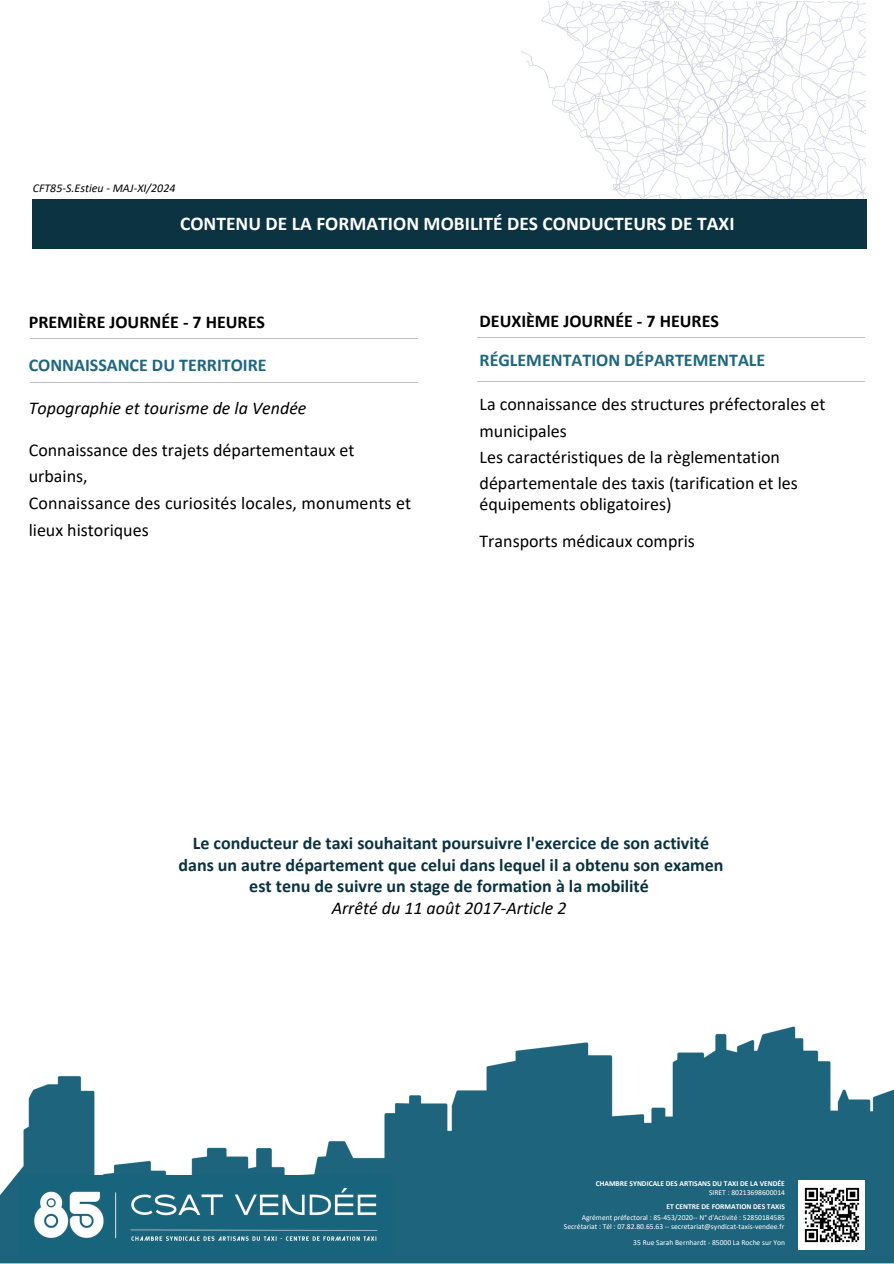
<style>
.page{position:relative;width:894px;height:1264px;background:#fff}
.page>*{position:absolute;margin:0;border:0;box-sizing:border-box;transform-origin:0 0}
.t1{font:700 19.5px "Calibri";color:#fff}
.t2{font:18px/26.7px "Calibri";color:#000}
.t3{font:700 18px/21.3px "Calibri";color:#0b3341;text-align:center}
.t4{font:700 18px "Calibri";color:#1e677f}
.t5{font:700 18px "Calibri";color:#000}
.t6{font:italic 18px "Calibri";color:#000}
.t7{font:italic 11.85px "Calibri";letter-spacing:.005em;color:#000}
.t8{font:7.5px "Calibri";color:#fff}
.t9{font:700 7.5px "Calibri";color:#fff}
.s1{font-weight:400;font-style:italic;color:#000}
</style>
<div class="page">
<hr style="left:31px;top:338px;width:387px;height:1px;background:#000">
<hr style="left:31px;top:382px;width:387px;height:1px;background:#000">
<hr style="left:477px;top:337px;width:387px;height:1px;background:#000">
<hr style="left:477px;top:381px;width:387px;height:1px;background:#000">
<img style="left:521px;top:2px;width:343px;height:197px">
<div style="left:33px;top:199px;width:833px;height:50px;background:#0b3341"></div>
<img style="left:0;top:1026px;width:893px;height:237px">
<img style="left:19px;top:1175px;width:373px;height:80px">
<img style="left:798px;top:1180px;width:66px;height:69px">
<h2 class="t7" style="left:33px;top:183px;width:144px">CFT85-S.Estieu - MAJ-XI/2024</h2>
<p class="t1" style="left:180px;top:216px;width:556px">CONTENU DE LA FORMATION MOBILITÉ DES CONDUCTEURS DE TAXI</p>
<p class="t5" style="left:29px;top:314px;width:238px">PREMIÈRE JOURNÉE - 7 HEURES</p>
<p class="t4" style="left:29px;top:357px;width:239px">CONNAISSANCE DU TERRITOIRE</p>
<p class="t6" style="left:29px;top:400px;width:279px">Topographie et tourisme de la Vendée</p>
<p class="t2" style="left:29px;top:438px;width:384px">Connaissance des trajets départementaux et urbains,<br>Connaissance des curiosités locales, monuments et lieux historiques</p>
<p class="t5" style="left:479px;top:313px;width:241px">DEUXIÈME JOURNÉE - 7 HEURES</p>
<p class="t4" style="left:479px;top:353px;width:287px">RÉGLEMENTATION DÉPARTEMENTALE</p>
<p class="t2" style="left:479px;top:392px;width:347px;line-height:26.2px">La connaissance des structures préfectorales et municipales<br>Les caractéristiques de la règlementation départementale des taxis (tarification et les</p>
<p class="t2" style="left:479px;top:487px;width:217px;line-height:37.2px">équipements obligatoires)<br>Transports médicaux compris</p>
<p class="t3" style="left:178px;top:834px;width:546px">Le conducteur de taxi souhaitant poursuivre l'exercice de son activité dans un autre département que celui dans lequel il a obtenu son examen est tenu de suivre un stage de formation à la mobilité<br><span class="s1">Arrêté du 11 août 2017-Article 2</span></p>
<p class="t9" style="left:595px;top:1180px;width:191px">CHAMBRE SYNDICALE DES ARTISANS DU TAXI DE LA VENDÉE</p>
<p class="t8" style="left:709px;top:1189px;width:77px">SIRET : 80213698600014</p>
<p class="t9" style="left:666px;top:1202px;width:120px">ET CENTRE DE FORMATION DES TAXIS</p>
<p class="t8" style="left:581px;top:1214px;width:205px">Agrément préfectoral : 85-453/2020-- N° d'Activité : 52850184585</p>
<p class="t8" style="left:563px;top:1223px;width:222px">Secrétariat : Tél : 07.82.80.65.63 -- secretariat@syndicat-taxis-vendee.fr</p>
<p class="t8" style="left:633px;top:1238px;width:153px">35 Rue Sarah Bernhardt - 85000 La Roche sur Yon</p>
</div>
